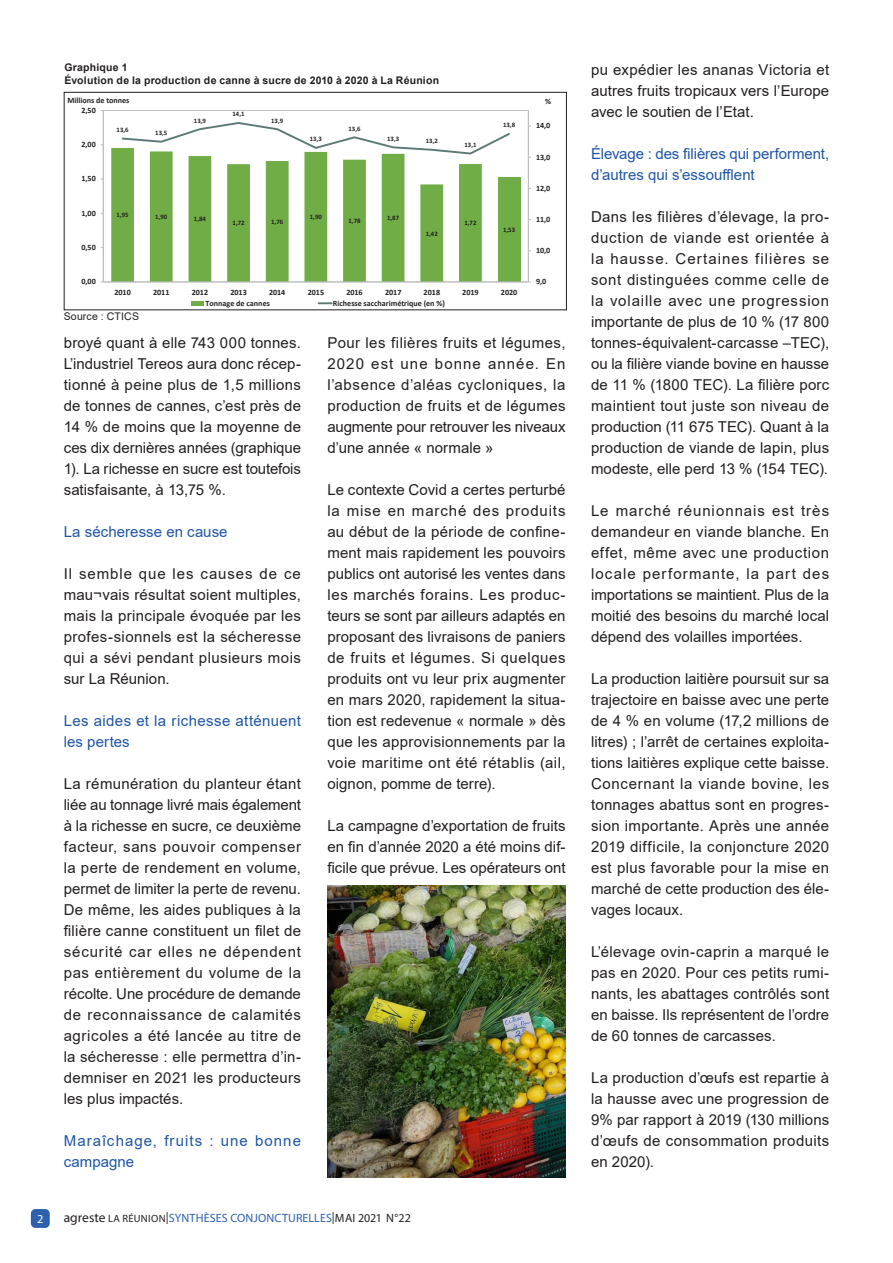
<style>
.page{position:relative;width:893px;height:1263px;background:#fff}
.page>*{position:absolute;margin:0;border:0;box-sizing:border-box;transform-origin:0 0}
.t1{font:15px/21px "Arial";letter-spacing:.005em;color:#231f20;text-align:justify}
.t2{font:15px/21px "Arial";letter-spacing:.005em;color:#1e56a6}
.t3{font:15px/21px "Arial";letter-spacing:.025em;color:#1e56a6}
.t4{font:15px/21px "Arial";letter-spacing:.07em;color:#1e56a6}
.t5{font:12.15px "Myriad Pro";color:#fff}
.t6{font:12px "Myriad Pro";letter-spacing:.015em;color:#2d60ad}
.t7{font:700 10.5px "Arial";letter-spacing:.02em;color:#231f20}
.t8{font:10.5px "Arial";letter-spacing:.015em;color:#231f20}
.t9{font:700 8.1px "Calibri";color:#231f20}
.t10{font:700 6.75px "Calibri";color:#231f20}
.s1{font-size:13.5px;color:#231f20}
.s2{font-size:10.5px;color:#231f20}
.s3{color:#231f20}
</style>
<div class="page">
<div style="left:31px;top:1209px;width:19px;height:19px;background:#2d60ad;border-radius:5px"></div>
<div style="left:498px;top:177px;width:22px;height:105px;background:#70ad47"></div>
<svg style="left:111px;top:148px;width:371px;height:134px;fill:#70ad47"></svg>
<hr style="left:528px;top:110px;width:1px;height:172px;background:#bdbec1">
<hr style="left:103px;top:282px;width:425px;height:1px;background:#bdbec1">
<hr style="left:103px;top:110px;width:1px;height:172px;background:#bdbec1">
<svg style="left:121px;top:122px;width:389px;height:34px"></svg>
<hr style="left:191px;top:301px;width:13px;height:4px;background:#70ad47">
<svg style="left:319px;top:302px;width:13px;height:2px"></svg>
<div style="left:64px;top:92px;width:503px;height:218px;border:1px solid #231f20"></div>
<img style="left:327px;top:886px;width:239px;height:292px">
<p class="t7" style="left:64px;top:60px;width:65px">Graphique 1</p>
<p class="t7" style="left:64px;top:73px;width:376px">Évolution de la production de canne à sucre de 2010 à 2020 à La Réunion</p>
<p class="t9" style="left:67px;top:95px;width:64px">Millions de tonnes</p>
<p class="t9" style="left:545px;top:95px;width:7px">%</p>
<p class="t9" style="left:81px;top:104px;width:16px">2,50</p>
<p class="t9" style="left:81px;top:139px;width:16px">2,00</p>
<p class="t9" style="left:81px;top:173px;width:16px">1,50</p>
<p class="t9" style="left:81px;top:207px;width:16px">1,00</p>
<p class="t9" style="left:81px;top:242px;width:16px">0,50</p>
<p class="t9" style="left:81px;top:276px;width:16px">0,00</p>
<p class="t10" style="left:117px;top:125px;width:13px">13,6</p>
<p class="t10" style="left:155px;top:128px;width:13px">13,5</p>
<p class="t10" style="left:194px;top:116px;width:13px">13,9</p>
<p class="t10" style="left:233px;top:109px;width:13px">14,1</p>
<p class="t10" style="left:271px;top:116px;width:13px">13,9</p>
<p class="t10" style="left:310px;top:134px;width:13px">13,3</p>
<p class="t10" style="left:349px;top:124px;width:13px">13,6</p>
<p class="t10" style="left:387px;top:134px;width:13px">13,3</p>
<p class="t10" style="left:426px;top:136px;width:13px">13,2</p>
<p class="t10" style="left:464px;top:140px;width:13px">13,1</p>
<p class="t10" style="left:503px;top:120px;width:13px">13,8</p>
<p class="t10" style="left:117px;top:210px;width:13px">1,95</p>
<p class="t10" style="left:155px;top:212px;width:13px">1,90</p>
<p class="t10" style="left:194px;top:214px;width:13px">1,84</p>
<p class="t10" style="left:233px;top:218px;width:13px">1,72</p>
<p class="t10" style="left:271px;top:217px;width:13px">1,76</p>
<p class="t10" style="left:310px;top:212px;width:13px">1,90</p>
<p class="t10" style="left:349px;top:216px;width:13px">1,78</p>
<p class="t10" style="left:387px;top:213px;width:13px">1,87</p>
<p class="t10" style="left:426px;top:229px;width:13px">1,42</p>
<p class="t10" style="left:464px;top:218px;width:13px">1,72</p>
<p class="t10" style="left:503px;top:225px;width:13px">1,53</p>
<p class="t9" style="left:114px;top:286px;width:18px">2010</p>
<p class="t9" style="left:153px;top:286px;width:18px">2011</p>
<p class="t9" style="left:192px;top:286px;width:18px">2012</p>
<p class="t9" style="left:230px;top:286px;width:18px">2013</p>
<p class="t9" style="left:269px;top:286px;width:18px">2014</p>
<p class="t9" style="left:308px;top:286px;width:18px">2015</p>
<p class="t9" style="left:346px;top:286px;width:18px">2016</p>
<p class="t9" style="left:385px;top:286px;width:18px">2017</p>
<p class="t9" style="left:424px;top:286px;width:18px">2018</p>
<p class="t9" style="left:462px;top:286px;width:18px">2019</p>
<p class="t9" style="left:501px;top:286px;width:18px">2020</p>
<p class="t9" style="left:206px;top:297px;width:66px">Tonnage de cannes</p>
<p class="t9" style="left:333px;top:297px;width:113px">Richesse saccharimétrique (en %)</p>
<p class="t8" style="left:64px;top:309px;width:77px">Source : CTICS</p>
<p class="t9" style="left:536px;top:120px;width:16px">14,0</p>
<p class="t9" style="left:536px;top:151px;width:16px">13,0</p>
<p class="t9" style="left:536px;top:182px;width:16px">12,0</p>
<p class="t9" style="left:536px;top:214px;width:16px">11,0</p>
<p class="t9" style="left:536px;top:245px;width:16px">10,0</p>
<p class="t9" style="left:536px;top:276px;width:12px">9,0</p>
<p class="t1" style="left:64px;top:332px;width:239px">broyé quant à elle 743 000 tonnes.<br>L’industriel Tereos aura donc récep&shy;tionné à peine plus de 1,5 millions de tonnes de cannes, c’est près de 14 % de moins que la moyenne de ces dix dernières années (graphique 1). La richesse en sucre est toutefois satisfaisante, à 13,75 %.</p>
<p class="t2" style="left:64px;top:521px;width:165px">La sécheresse en cause</p>
<p class="t1" style="left:64px;top:563px;width:239px">Il semble que les causes de ce mau¬vais résultat soient multiples, mais la principale évoquée par les profes-sionnels est la sécheresse qui a sévi pendant plusieurs mois sur La Réunion.</p>
<p class="t3" style="left:64px;top:710px;width:239px">Les aides et la richesse atténuent les pertes</p>
<p class="t1" style="left:64px;top:773px;width:239px">La rémunération du planteur étant liée au tonnage livré mais également à la richesse en sucre, ce deuxième facteur, sans pouvoir compenser la perte de rendement en volume, permet de limiter la perte de revenu.<br>De même, les aides publiques à la filière canne constituent un filet de sécurité car elles ne dépendent pas entièrement du volume de la récolte. Une procédure de demande de reconnaissance de calamités agricoles a été lancée au titre de la sécheresse : elle permettra d’in&shy;demniser en 2021 les producteurs les plus impactés.</p>
<p class="t4" style="left:64px;top:1130px;width:239px">Maraîchage, fruits : une bonne campagne</p>
<p class="t1" style="left:327px;top:332px;width:240px">Pour les filières fruits et légumes, 2020 est une bonne année. En l’absence d’aléas cycloniques, la production de fruits et de légumes augmente pour retrouver les niveaux d’une année « normale »</p>
<p class="t1" style="left:327px;top:479px;width:240px">Le contexte Covid a certes perturbé la mise en marché des produits au début de la période de confine&shy;ment mais rapidement les pouvoirs publics ont autorisé les ventes dans les marchés forains. Les produc&shy;teurs se sont par ailleurs adaptés en proposant des livraisons de paniers de fruits et légumes. Si quelques produits ont vu leur prix augmenter en mars 2020, rapidement la situa&shy;tion est redevenue « normale » dès que les approvisionnements par la voie maritime ont été rétablis (ail, oignon, pomme de terre).</p>
<p class="t1" style="left:327px;top:815px;width:240px">La campagne d’exportation de fruits en fin d’année 2020 a été moins dif&shy;ficile que prévue. Les opérateurs ont</p>
<p class="t5" style="left:37px;top:1211px;width:8px">2</p>
<p class="t6" style="left:64px;top:1210px;width:349px"><span class="s1">agreste</span> <span class="s2">LA RÉUNION</span><span class="s3">|</span>SYNTHÈSES CONJONCTURELLES<span class="s3">|MAI 2021 N°22</span></p>
<p class="t1" style="left:591px;top:59px;width:240px">pu expédier les ananas Victoria et autres fruits tropicaux vers l’Europe avec le soutien de l’Etat.</p>
<p class="t2" style="left:591px;top:143px;width:240px">Élevage : des filières qui performent, d’autres qui s’essoufflent</p>
<p class="t1" style="left:591px;top:206px;width:240px">Dans les filières d’élevage, la pro&shy;duction de viande est orientée à la hausse. Certaines filières se sont distinguées comme celle de la volaille avec une progression importante de plus de 10 % (17 800 tonnes-équivalent-carcasse –TEC), ou la filière viande bovine en hausse de 11 % (1800 TEC). La filière porc maintient tout juste son niveau de production (11 675 TEC). Quant à la production de viande de lapin, plus modeste, elle perd 13 % (154 TEC).</p>
<p class="t1" style="left:591px;top:500px;width:240px">Le marché réunionnais est très demandeur en viande blanche. En effet, même avec une production locale performante, la part des importations se maintient. Plus de la moitié des besoins du marché local dépend des volailles importées.</p>
<p class="t1" style="left:591px;top:668px;width:240px">La production laitière poursuit sur sa trajectoire en baisse avec une perte de 4 % en volume (17,2 millions de litres) ; l’arrêt de certaines exploita&shy;tions laitières explique cette baisse.<br>Concernant la viande bovine, les tonnages abattus sont en progres&shy;sion importante. Après une année 2019 difficile, la conjoncture 2020 est plus favorable pour la mise en marché de cette production des éle&shy;vages locaux.</p>
<p class="t1" style="left:591px;top:941px;width:240px">L’élevage ovin-caprin a marqué le pas en 2020. Pour ces petits rumi&shy;nants, les abattages contrôlés sont en baisse. Ils représentent de l’ordre de 60 tonnes de carcasses.</p>
<p class="t1" style="left:591px;top:1067px;width:240px">La production d’œufs est repartie à la hausse avec une progression de 9% par rapport à 2019 (130 millions d’œufs de consommation produits en 2020).</p>
</div>
